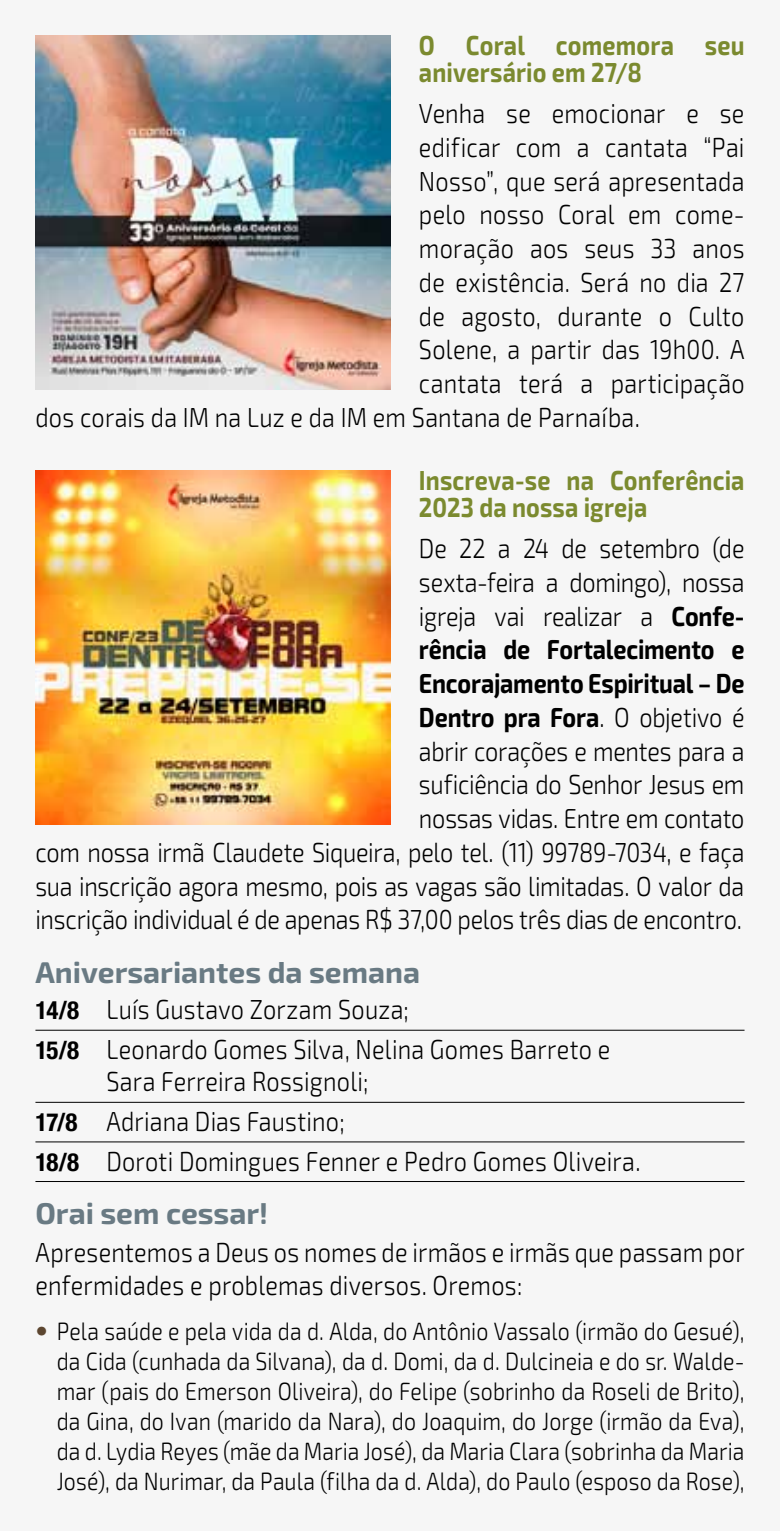
<style>
.page{position:relative;width:780px;height:1531px;background:#f6f6f6}
.page>*{position:absolute;margin:0;border:0;box-sizing:border-box;transform-origin:0 0}
.t1{font:700 30px "Exo 2";color:#697a83}
.t2{font:300 27.5px/33.8px "Exo 2";letter-spacing:.005em;color:#000;scale:.85 1}
.t3{font:700 27.5px/27.5px "Exo 2";letter-spacing:.01em;color:#7b8a2f;scale:.85 1}
.t4{font:300 25px/30px "Exo 2";letter-spacing:.005em;color:#000;text-align:justify;scale:.85 1}
.s1{font-weight:700}
.s2{font-family:"Helvetica Neue LT Std";font-weight:700;font-stretch:condensed;font-size:25px}
.s3{font-family:"Helvetica Neue LT Std";font-weight:700;font-stretch:condensed;color:#5c4630}
</style>
<div class="page">
<hr style="left:35px;top:1030px;width:709px;height:1px;background:#000">
<hr style="left:35px;top:1102px;width:709px;height:1px;background:#000">
<hr style="left:35px;top:1141px;width:709px;height:1px;background:#000">
<hr style="left:35px;top:1181px;width:709px;height:1px;background:#000">
<img style="left:36px;top:36px;width:354px;height:354px">
<img style="left:36px;top:471px;width:354px;height:354px">
<p class="t3" style="left:419px;top:32px;width:384px">O Coral comemora seu aniversário em 27/8</p>
<p class="t2" style="left:419px;top:97px;width:384px">Venha se emocionar e se</p>
<p class="t2" style="left:419px;top:131px;width:384px">edificar com a cantata “Pai</p>
<p class="t2" style="left:419px;top:165px;width:384px">Nosso”, que será apresentada</p>
<p class="t2" style="left:419px;top:198px;width:384px">pelo nosso Coral em come-</p>
<p class="t2" style="left:419px;top:232px;width:384px">moração aos seus 33 anos</p>
<p class="t2" style="left:419px;top:266px;width:384px">de existência. Será no dia 27</p>
<p class="t2" style="left:419px;top:300px;width:384px">de agosto, durante o Culto</p>
<p class="t2" style="left:419px;top:333px;width:384px">Solene, a partir das 19h00. A</p>
<p class="t2" style="left:419px;top:367px;width:384px">cantata terá a participação</p>
<p class="t2" style="left:35px;top:401px;width:712px">dos corais da IM na Luz e da IM em Santana de Parnaíba.</p>
<p class="t3" style="left:419px;top:467px;width:384px">Inscreva-se na Conferência<br>2023 da nossa igreja</p>
<p class="t2" style="left:35px;top:532px;width:835px;text-align:right">De 22 a 24 de setembro (de<br>sexta-feira a domingo), nossa<br>igreja vai realizar a <span class="s1">Confe-<br>rência de Fortalecimento e<br>Encorajamento Espiritual – De<br>Dentro pra Fora</span>. O objetivo é<br>abrir corações e mentes para a<br>suficiência do Senhor Jesus em<br>nossas vidas. Entre em contato<br>com nossa irmã Claudete Siqueira, pelo tel. (11) 99789-7034, e faça sua inscrição agora mesmo, pois as vagas são limitadas. O valor da inscrição individual é de apenas R$ 37,00 pelos três dias de encontro.</p>
<p class="t1" style="left:35px;top:955px;width:386px">Aniversariantes da semana</p>
<p class="t2" style="left:35px;top:990px;width:677px;line-height:39.5px"><span class="s2">14/8</span> Luís Gustavo Zorzam Souza;<br><span class="s2">15/8</span> Leonardo Gomes Silva, Nelina Gomes Barreto e</p>
<p class="t2" style="left:35px;top:1062px;width:713px;line-height:39.5px;text-indent:71px">Sara Ferreira Rossignoli;<br><span class="s2">17/8</span> Adriana Dias Faustino;<br><span class="s2">18/8</span> Doroti Domingues Fenner e Pedro Gomes Oliveira.</p>
<p class="t1" style="left:35px;top:1196px;width:234px">Orai sem cessar!</p>
<p class="t2" style="left:35px;top:1235px;width:835px">Apresentemos a Deus os nomes de irmãos e irmãs que passam por enfermidades e problemas diversos. Oremos:</p>
<p class="t4" style="left:57px;top:1316px;width:810px;text-indent:-21px"><span class="s3">•</span> Pela saúde e pela vida da d. Alda, do Antônio Vassalo (irmão do Gesué), da Cida (cunhada da Silvana), da d. Domi, da d. Dulcineia e do sr. Walde&shy;mar (pais do Emerson Oliveira), do Felipe (sobrinho da Roseli de Brito), da Gina, do Ivan (marido da Nara), do Joaquim, do Jorge (irmão da Eva), da d. Lydia Reyes (mãe da Maria José), da Maria Clara (sobrinha da Maria José), da Nurimar, da Paula (filha da d. Alda), do Paulo (esposo da Rose),</p>
</div>
